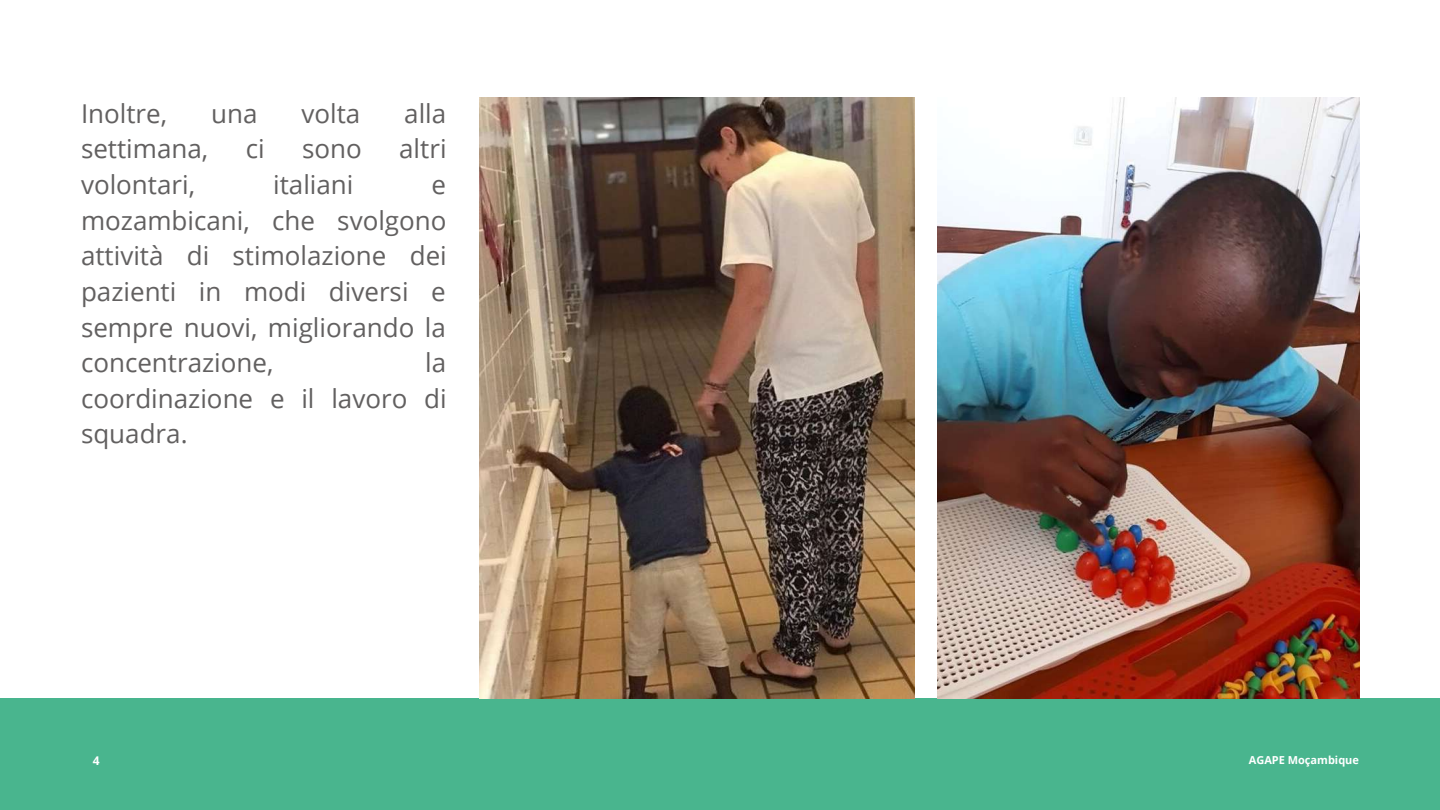
<style>
.page{position:relative;width:1440px;height:810px;background:#fff}
.page>*{position:absolute;margin:0;border:0;box-sizing:border-box;transform-origin:0 0}
.t1{font:26px/35.7px "Open Sans";color:#626060;text-align:justify}
.t2{font:700 12px "Open Sans";color:#fff}
.t3{font:700 11px "Open Sans";color:#fff}
</style>
<div class="page">
<div style="left:0;top:698px;width:1440px;height:112px;background:#49b58e"></div>
<img style="left:479px;top:98px;width:436px;height:600px">
<img style="left:938px;top:98px;width:421px;height:600px">
<p class="t1" style="left:81px;top:95px;width:88px">Inoltre,</p>
<p class="t1" style="left:211px;top:95px;width:48px">una</p>
<p class="t1" style="left:301px;top:95px;width:60px">volta</p>
<p class="t1" style="left:404px;top:95px;width:44px">alla</p>
<p class="t1" style="left:81px;top:130px;width:129px">settimana,</p>
<p class="t1" style="left:246px;top:130px;width:20px">ci</p>
<p class="t1" style="left:302px;top:130px;width:61px">sono</p>
<p class="t1" style="left:399px;top:130px;width:49px">altri</p>
<p class="t1" style="left:81px;top:166px;width:116px">volontari,</p>
<p class="t1" style="left:273px;top:166px;width:82px">italiani</p>
<p class="t1" style="left:81px;top:166px;width:367px;text-indent:351px">e mozambicani, che svolgono attività di stimolazione dei pazienti in modi diversi e sempre nuovi, migliorando la concentrazione,</p>
<p class="t1" style="left:81px;top:344px;width:367px;text-indent:344px">la coordinazione e il lavoro di squadra.</p>
<p class="t2" style="left:93px;top:753px;width:8px">4</p>
<p class="t3" style="left:1249px;top:753px;width:112px">AGAPE Moçambique</p>
</div>
